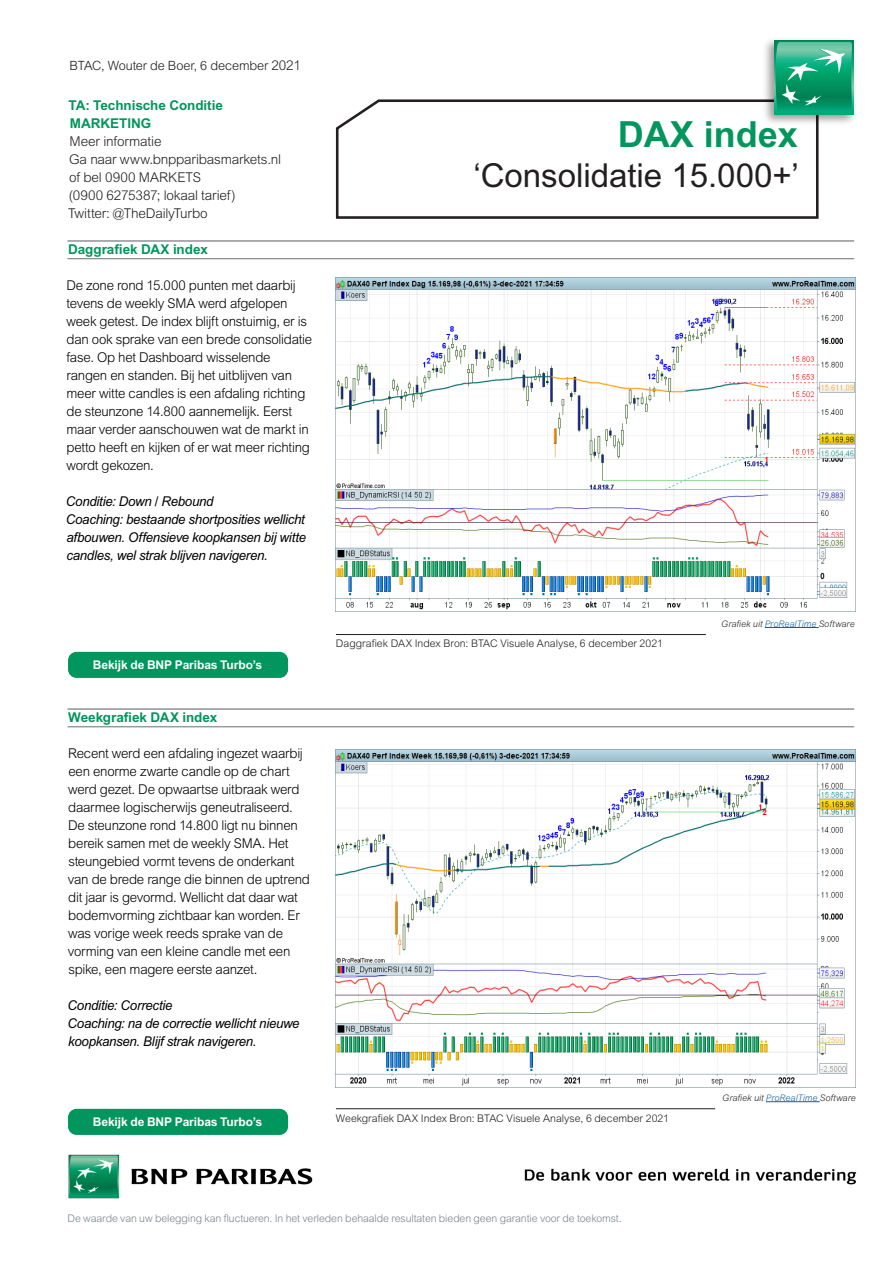
<style>
.page{position:relative;width:893px;height:1263px;background:#fff}
.page>*{position:absolute;margin:0;border:0;box-sizing:border-box;transform-origin:0 0}
.Réf_8_couv{font:700 36px "Arial MT Std";color:#00965d}
.Réf_8_couv-2{font:33px "Arial MT Std";color:#231f20}
.Body{font:300 13.5px/18px "Arial MT Std";letter-spacing:-.02em;color:#000}
.Body-2{font:italic 13.5px/18px "Arial MT Std";letter-spacing:-.02em;color:#000}
.Intro_text_14_16pt{font:300 13.5px/18px "Arial MT Std";letter-spacing:-.015em;color:#231f20}
.Subheading_level_1_9{font:700 13.5px "Arial MT Std";letter-spacing:-.005em;color:#00965d}
.Subheading_level_1_9-2{font:300 13.5px "Arial MT Std";letter-spacing:-.01em;color:#231f20}
.Business_area_8_5_9p{font:300 12.75px "Arial MT Std";letter-spacing:-.01em;color:#231f20}
.t1{font:700 12px "Arial MT Std";letter-spacing:-.01em;color:#fff}
.Bullet_points_level{font:300 10.5px "Arial MT Std";color:#231f20}
.t2{font:300 10.5px "Arial MT Std";letter-spacing:-.01em;color:#78848a}
.Intro_text_14_16pt-2{font:italic 300 9px "Arial MT Std";letter-spacing:.005em;color:#231f20}
.s1{font-size:13.5px}
.s2{color:#175d9e}
</style>
<div class="page">
<hr style="left:68px;top:240px;width:786px;height:2px;background:#6c6d70">
<hr style="left:68px;top:258px;width:786px;height:1px;background:#6c6d70">
<img style="left:336px;top:278px;width:519px;height:332px">
<img style="left:336px;top:749px;width:519px;height:337px">
<hr style="left:336px;top:634px;width:370px;height:1px;background:#231f20">
<hr style="left:336px;top:1108px;width:379px;height:1px;background:#231f20">
<div style="left:68px;top:652px;width:220px;height:26px;background:#00965d;border-radius:9px"></div>
<div style="left:68px;top:1109px;width:220px;height:26px;background:#00965d;border-radius:9px"></div>
<svg style="left:335px;top:99px;width:484px;height:120px"></svg>
<img style="left:759px;top:40px;width:96px;height:89px">
<svg style="left:774px;top:41px;width:80px;height:74px"></svg>
<svg style="left:775px;top:42px;width:77px;height:71px;background:#2cab82"></svg>
<hr style="left:765px;top:627px;width:54px;height:1px;background:#175d9e">
<hr style="left:766px;top:1101px;width:54px;height:1px;background:#175d9e">
<img style="left:524px;top:1168px;width:333px;height:17px">
<img style="left:68px;top:1154px;width:245px;height:45px">
<hr style="left:68px;top:708px;width:786px;height:2px;background:#6c6d70">
<hr style="left:68px;top:726px;width:786px;height:1px;background:#6c6d70">
<p class="Business_area_8_5_9p" style="left:70px;top:58px;width:233px">BTAC, Wouter de Boer, 6 december <span class="s1">2021</span></p>
<p class="Subheading_level_1_9" style="left:69px;top:98px;width:156px">TA: Technische Conditie</p>
<p class="Subheading_level_1_9" style="left:70px;top:116px;width:83px">MARKETING</p>
<p class="Subheading_level_1_9-2" style="left:69px;top:134px;width:94px">Meer informatie</p>
<p class="Intro_text_14_16pt" style="left:68px;top:151px;width:214px">Ga naar www.bnpparibasmarkets.nl of bel 0900 MARKETS<br>(0900 6275387; lokaal tarief)<br>Twitter: @TheDailyTurbo</p>
<p class="Subheading_level_1_9" style="left:68px;top:242px;width:141px">Daggrafiek DAX index</p>
<p class="Body" style="left:66px;top:277px;width:247px">De zone rond 15.000 punten met daarbij tevens de weekly SMA werd afgelopen week getest. De index blijft onstuimig, er is dan ook sprake van een brede consolidatie fase. Op het Dashboard wisselende rangen en standen. Bij het uitblijven van meer witte candles is een afdaling richting de steunzone 14.800 aannemelijk. Eerst maar verder aanschouwen wat de markt in petto heeft en kijken of er wat meer richting wordt gekozen.</p>
<p class="Body-2" style="left:66px;top:492px;width:242px">Conditie: Down / Rebound<br>Coaching: bestaande shortposities wellicht afbouwen. Offensieve koopkansen bij witte candles, wel strak blijven navigeren.</p>
<p class="t1" style="left:93px;top:658px;width:171px">Bekijk de BNP Paribas Turbo’s</p>
<p class="Subheading_level_1_9" style="left:68px;top:710px;width:151px">Weekgrafiek DAX index</p>
<p class="Body" style="left:68px;top:745px;width:244px">Recent werd een afdaling ingezet waarbij een enorme zwarte candle op de chart werd gezet. De opwaartse uitbraak werd daarmee logischerwijs geneutraliseerd.<br>De steunzone rond 14.800 ligt nu binnen bereik samen met de weekly SMA. Het steungebied vormt tevens de onderkant van de brede range die binnen de uptrend dit jaar is gevormd. Wellicht dat daar wat bodemvorming zichtbaar kan worden. Er was vorige week reeds sprake van de vorming van een kleine candle met een spike, een magere eerste aanzet.</p>
<p class="Body-2" style="left:68px;top:996px;width:234px">Conditie: Correctie<br>Coaching: na de correctie wellicht nieuwe koopkansen. Blijf strak navigeren.</p>
<p class="t1" style="left:93px;top:1115px;width:171px">Bekijk de BNP Paribas Turbo’s</p>
<p class="Réf_8_couv" style="left:618px;top:114px;width:182px">DAX index</p>
<p class="Réf_8_couv-2" style="left:473px;top:156px;width:327px">‘Consolidatie 15.000+’</p>
<p class="Bullet_points_level" style="left:336px;top:638px;width:328px">Daggrafiek DAX Index Bron: BTAC Visuele Analyse, 6 december 2021</p>
<p class="Intro_text_14_16pt-2" style="left:721px;top:618px;width:135px">Grafiek uit <span class="s2">ProRealTime</span> Software</p>
<p class="Bullet_points_level" style="left:336px;top:1112px;width:335px">Weekgrafiek DAX Index Bron: BTAC Visuele Analyse, 6 december 2021</p>
<p class="Intro_text_14_16pt-2" style="left:722px;top:1092px;width:135px">Grafiek uit <span class="s2">ProRealTime</span> Software</p>
<p class="t2" style="left:68px;top:1212px;width:556px">De waarde van uw belegging kan fluctueren. In het verleden behaalde resultaten bieden geen garantie voor de toekomst.</p>
</div>
